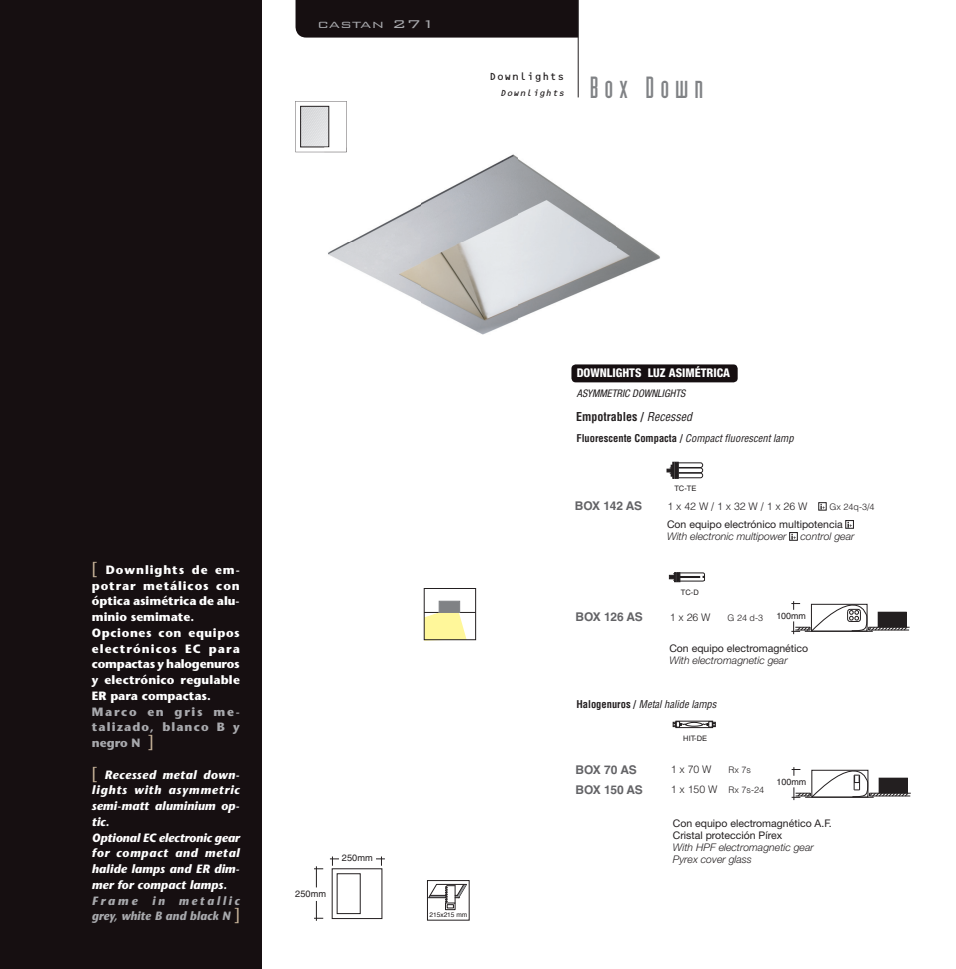
<style>
.page{position:relative;width:956px;height:969px;background:#fff}
.page>*{position:absolute;margin:0;border:0;box-sizing:border-box;transform-origin:0 0}
.t1{font:30px "Industria Solid";color:#808285}
.t2{font:700 12px/15.8px "Stone Sans";letter-spacing:.015em;color:#fff}
.t3{font:italic 700 12px/15.8px "Stone Sans";color:#fff}
.t4{font:700 12px/15.8px "Stone Sans";letter-spacing:.095em;color:#a8a9ad;text-align:justify}
.t5{font:italic 700 12px/15.8px "Stone Sans";color:#a8a9ad}
.t6{font:700 12px/19.5px "Helvetica LT Std";letter-spacing:-.025em;color:#636366}
.t7{font:800 condensed 12px "Helvetica Neue LT Std";color:#fff}
.t8{font:700 condensed 12px "Helvetica LT Std";color:#231f20}
.t9{font:300 12px "Bank Gothic BT";color:#a8a9ad;scale:1.3 1}
.t10{font:10.5px/12px "Helvetica Neue LT Std";color:#231f20}
.t11{font:italic 300 10.5px/12px "Helvetica Neue LT Std";color:#231f20}
.t12{font:italic condensed 10.5px "Helvetica LT Std";color:#231f20}
.t13{font:300 10.5px "Helvetica LT Std";color:#231f20}
.t14{font:italic condensed 10.5px "Helvetica Neue LT Std";color:#231f20}
.t15{font:10.5px "OCRB";color:#231f20}
.t16{font:9.3px "Helvetica";color:#231f20}
.t17{font:9.15px "Helvetica";color:#231f20}
.t18{font:300 9px/19.5px "Helvetica LT Std";color:#231f20}
.t19{font:italic 9px "OCRB";color:#231f20}
.t20{font:8.85px "Helvetica";color:#231f20}
.t21{font:7.5px "Helvetica LT Std";color:#231f20}
.t22{font:6.6px "Helvetica";color:#231f20}
.s1{font-size:15px}
.s2{font-weight:400;font-size:16.5px;color:#c8b49a}
.s3{font-weight:400;font-style:normal;font-size:16.5px;color:#c8b49a}
.s4{font-weight:400;font-style:italic}
.s5{font-weight:700;font-style:normal}
.s6{font-size:10.5px}
</style>
<div class="page">
<div style="left:0;top:0;width:6px;height:969px;background:#160f11"></div>
<div style="left:295px;top:0;width:283px;height:38px;background:#160f11"></div>
<hr style="left:578px;top:0;width:1px;height:97px;background:#231f20">
<div style="left:6px;top:0;width:255px;height:969px;background:#160f11"></div>
<svg style="left:314px;top:856px;width:71px;height:65px"></svg>
<svg style="left:423px;top:588px;width:54px;height:53px"></svg>
<div style="left:571px;top:364px;width:167px;height:18px;background:#160f11;border-radius:4px"></div>
<div style="left:676px;top:721px;width:37px;height:7px;border:1px solid #231f20"></div>
<svg style="left:673px;top:721px;width:42px;height:6px"></svg>
<svg style="left:791px;top:601px;width:119px;height:34px"></svg>
<svg style="left:791px;top:767px;width:120px;height:34px"></svg>
<svg style="left:669px;top:572px;width:36px;height:10px"></svg>
<svg style="left:295px;top:101px;width:52px;height:52px"></svg>
<div style="left:427px;top:880px;width:42px;height:40px;border:1px solid #231f20"></div>
<div style="left:445px;top:902px;width:10px;height:8px;border:1px solid #231f20"></div>
<svg style="left:428px;top:883px;width:40px;height:25px"></svg>
<img style="left:324px;top:152px;width:336px;height:183px">
<img style="left:324px;top:147px;width:23px;height:5px">
<div style="left:846px;top:520px;width:8px;height:8px;border:1px solid #231f20"></div>
<svg style="left:847px;top:522px;width:5px;height:6px"></svg>
<div style="left:789px;top:532px;width:8px;height:8px;border:1px solid #231f20"></div>
<svg style="left:791px;top:534px;width:5px;height:6px"></svg>
<svg style="left:667px;top:462px;width:36px;height:16px"></svg>
<div style="left:819px;top:502px;width:7px;height:8px;border:1px solid #231f20"></div>
<svg style="left:820px;top:504px;width:5px;height:5px"></svg>
<p class="t9" style="left:317px;top:17px;width:93px">CASTAN <span class="s1">271</span></p>
<p class="t15" style="left:489px;top:72px;width:77px">Downlights</p>
<p class="t19" style="left:500px;top:89px;width:68px">Downlights</p>
<h1 class="t1" style="left:590px;top:76px;width:115px">B o x D o w n</h1>
<p class="t2" style="left:92px;top:563px;width:149px"><span class="s2">[</span> Downlights de em&shy;potrar metálicos con óptica asimétrica de alu&shy;minio semimate.<br>Opciones con equipos electrónicos EC para compactas y halogenuros y electrónico regulable<br>ER para compactas.</p>
<p class="t4" style="left:92px;top:705px;width:149px">Marco en gris me&shy;talizado, blanco B y negro N <span class="s2">]</span></p>
<p class="t3" style="left:92px;top:768px;width:149px"><span class="s3">[</span> Recessed metal down&shy;lights with asymmetric semi-matt aluminium op&shy;tic.<br>Optional EC electronic gear for compact and metal halide lamps and ER dim&shy;mer for compact lamps.</p>
<p class="t5" style="left:92px;top:894px;width:149px">Frame in metallic grey, white B and black N <span class="s3">]</span></p>
<p class="t16" style="left:295px;top:890px;width:32px">250mm</p>
<p class="t17" style="left:342px;top:854px;width:32px">250mm</p>
<p class="t22" style="left:429px;top:912px;width:39px">215x215 mm</p>
<p class="t7" style="left:577px;top:368px;width:155px">DOWNLIGHTS LUZ ASIMÉTRICA</p>
<p class="t14" style="left:577px;top:389px;width:110px">ASYMMETRIC DOWNLIGHTS</p>
<p class="t8" style="left:576px;top:411px;width:117px">Empotrables / <span class="s4">Recessed</span></p>
<p class="t12" style="left:576px;top:434px;width:219px"><span class="s5">Fluorescente Compacta /</span> Compact fluorescent lamp</p>
<p class="t21" style="left:674px;top:485px;width:24px">TC-TE</p>
<p class="t6" style="left:575px;top:497px;width:69px">BOX 142 AS</p>
<p class="t13" style="left:667px;top:502px;width:142px">1 x 42 W / 1 x 32 W / 1 x 26 W</p>
<p class="t18" style="left:829px;top:498px;width:47px">Gx 24q-3/4</p>
<p class="t10" style="left:667px;top:520px;width:177px">Con equipo electrónico multipotencia</p>
<p class="t11" style="left:667px;top:532px;width:121px">With electronic multipower</p>
<p class="t11" style="left:800px;top:532px;width:56px">control gear</p>
<p class="t21" style="left:681px;top:589px;width:19px">TC-D</p>
<p class="t6" style="left:576px;top:608px;width:69px">BOX 126 AS</p>
<p class="t13" style="left:670px;top:613px;width:42px">1 x 26 W</p>
<p class="t18" style="left:728px;top:608px;width:37px">G 24 d-3</p>
<p class="t20" style="left:776px;top:612px;width:31px">100mm</p>
<p class="t10" style="left:669px;top:643px;width:140px">Con equipo electromagnético</p>
<p class="t11" style="left:669px;top:655px;width:120px">With electromagnetic gear</p>
<p class="t12" style="left:576px;top:699px;width:141px"><span class="s5">Halogenuros /</span> Metal halide lamps</p>
<p class="t21" style="left:683px;top:735px;width:25px">HIT-DE</p>
<p class="t6" style="left:576px;top:761px;width:69px">BOX 70 AS<br>BOX 150 AS</p>
<p class="t13" style="left:671px;top:765px;width:42px">1 x 70 W</p>
<p class="t18" style="left:671px;top:761px;width:95px;text-indent:58px">Rx 7s<br><span class="s6">1 x 150 W</span> Rx 7s-24</p>
<p class="t20" style="left:776px;top:778px;width:31px">100mm</p>
<p class="t10" style="left:673px;top:818px;width:160px">Con equipo electromagnético A.F.<br>Cristal protección Pírex</p>
<p class="t11" style="left:673px;top:842px;width:142px">With HPF electromagnetic gear<br>Pyrex cover glass</p>
</div>
